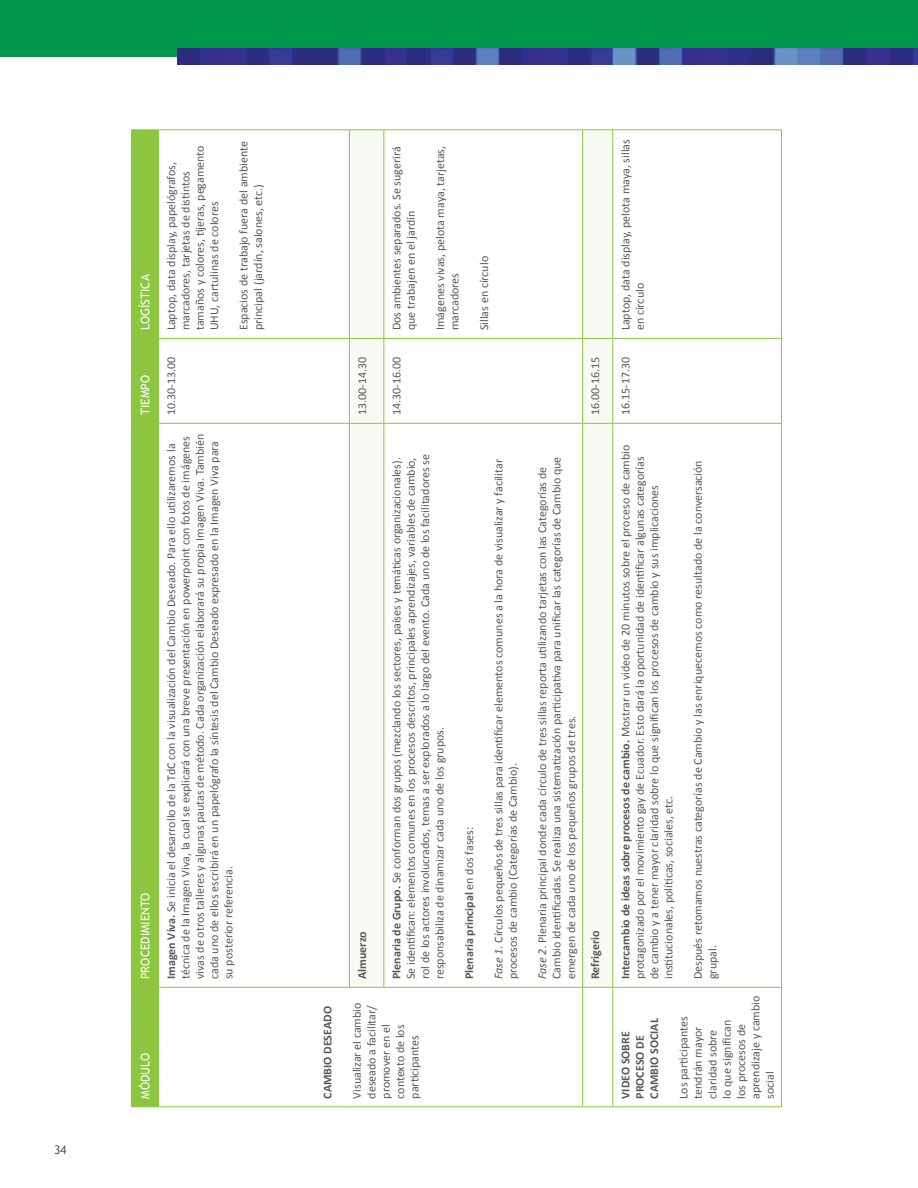
<style>
.page{position:relative;width:918px;height:1188px;background:#fff}
.page>*{position:absolute;margin:0;border:0;box-sizing:border-box;transform-origin:0 0}
.t1{font:12px/14.4px "Calibri";color:#57585a}
.t2{font:700 12px/14.4px "Calibri";color:#57585a}
.t3{font:12px "Trebuchet MS";color:#fff}
.t4{font:12px "Trebuchet MS";color:#57585a}
.s1{font-weight:700}
.s2{font-weight:400}
.s3{font-style:italic}
</style>
<div class="page">
<img style="left:530px;top:57px;width:388px;height:8px">
<svg style="left:177px;top:57px;width:353px;height:8px;background:#35388d"></svg>
<div style="left:0;top:0;width:918px;height:57px;background:#00984a"></div>
<svg style="left:350px;top:131px;width:263px;height:856px"></svg>
<hr style="left:131px;top:987px;width:1px;height:120px;background:#8bc63e">
<hr style="left:131px;top:423px;width:1px;height:564px;background:#8bc63e">
<hr style="left:131px;top:338px;width:1px;height:85px;background:#8bc63e">
<hr style="left:131px;top:130px;width:1px;height:208px;background:#8bc63e">
<div style="left:132px;top:130px;width:27px;height:978px;background:#8bc63e"></div>
<hr style="left:781px;top:987px;width:1px;height:120px;background:#8bc63e">
<hr style="left:781px;top:423px;width:1px;height:564px;background:#8bc63e">
<hr style="left:781px;top:338px;width:1px;height:85px;background:#8bc63e">
<hr style="left:781px;top:130px;width:1px;height:208px;background:#8bc63e">
<hr style="left:158px;top:987px;width:1px;height:120px;background:#8bc63e">
<hr style="left:158px;top:423px;width:1px;height:564px;background:#8bc63e">
<hr style="left:158px;top:338px;width:1px;height:85px;background:#8bc63e">
<hr style="left:158px;top:130px;width:1px;height:208px;background:#8bc63e">
<hr style="left:159px;top:1107px;width:190px;height:1px;background:#8bc63e">
<hr style="left:349px;top:1107px;width:35px;height:1px;background:#8bc63e">
<hr style="left:384px;top:1107px;width:198px;height:1px;background:#8bc63e">
<hr style="left:159px;top:987px;width:190px;height:1px;background:#8bc63e">
<hr style="left:159px;top:423px;width:190px;height:1px;background:#8bc63e">
<hr style="left:159px;top:338px;width:190px;height:1px;background:#8bc63e">
<hr style="left:159px;top:130px;width:190px;height:1px;background:#8bc63e">
<hr style="left:349px;top:423px;width:1px;height:565px;background:#8bc63e">
<hr style="left:350px;top:987px;width:34px;height:1px;background:#8bc63e">
<hr style="left:349px;top:338px;width:1px;height:85px;background:#8bc63e">
<hr style="left:350px;top:423px;width:34px;height:1px;background:#8bc63e">
<hr style="left:349px;top:130px;width:1px;height:208px;background:#8bc63e">
<hr style="left:350px;top:338px;width:34px;height:1px;background:#8bc63e">
<hr style="left:350px;top:130px;width:34px;height:1px;background:#8bc63e">
<hr style="left:384px;top:423px;width:1px;height:565px;background:#8bc63e">
<hr style="left:384px;top:987px;width:198px;height:1px;background:#8bc63e">
<hr style="left:384px;top:338px;width:1px;height:85px;background:#8bc63e">
<hr style="left:384px;top:423px;width:198px;height:1px;background:#8bc63e">
<hr style="left:384px;top:130px;width:1px;height:208px;background:#8bc63e">
<hr style="left:384px;top:338px;width:198px;height:1px;background:#8bc63e">
<hr style="left:384px;top:130px;width:198px;height:1px;background:#8bc63e">
<hr style="left:582px;top:987px;width:1px;height:120px;background:#8bc63e">
<hr style="left:583px;top:1107px;width:30px;height:1px;background:#8bc63e">
<hr style="left:582px;top:423px;width:1px;height:564px;background:#8bc63e">
<hr style="left:583px;top:987px;width:30px;height:1px;background:#8bc63e">
<hr style="left:582px;top:338px;width:1px;height:85px;background:#8bc63e">
<hr style="left:583px;top:423px;width:30px;height:1px;background:#8bc63e">
<hr style="left:582px;top:130px;width:1px;height:208px;background:#8bc63e">
<hr style="left:583px;top:338px;width:30px;height:1px;background:#8bc63e">
<hr style="left:583px;top:130px;width:30px;height:1px;background:#8bc63e">
<hr style="left:613px;top:987px;width:1px;height:120px;background:#8bc63e">
<hr style="left:613px;top:1107px;width:168px;height:1px;background:#8bc63e">
<hr style="left:613px;top:423px;width:1px;height:564px;background:#8bc63e">
<hr style="left:613px;top:987px;width:168px;height:1px;background:#8bc63e">
<hr style="left:613px;top:338px;width:1px;height:85px;background:#8bc63e">
<hr style="left:613px;top:423px;width:168px;height:1px;background:#8bc63e">
<hr style="left:613px;top:130px;width:1px;height:208px;background:#8bc63e">
<hr style="left:613px;top:338px;width:168px;height:1px;background:#8bc63e">
<hr style="left:613px;top:130px;width:168px;height:1px;background:#8bc63e">
<p class="t4" style="left:54px;top:1142px;width:14px">34</p>
<p class="t3" style="left:138px;top:330px;width:57px;rotate:-90deg">LOGÍSTICA</p>
<p class="t3" style="left:138px;top:415px;width:42px;rotate:-90deg">TIEMPO</p>
<p class="t3" style="left:138px;top:979px;width:88px;rotate:-90deg">PROCEDIMIENTO</p>
<p class="t1" style="left:163px;top:330px;width:186px;rotate:-90deg">Laptop, data display, papelógrafos, marcadores, tarjetas de distintos tamaños y colores, tijeras, pegamento UHU, cartulinas de colores</p>
<p class="t1" style="left:236px;top:330px;width:191px;rotate:-90deg">Espacios de trabajo fuera del ambiente principal (jardín, salones, etc.)</p>
<p class="t1" style="left:163px;top:415px;width:60px;rotate:-90deg">10.30-13.00</p>
<p class="t1" style="left:163px;top:979px;width:547px;rotate:-90deg"><span class="s1">Imagen Viva.</span> Se inicia el desarrollo de la TdC con la visualización del Cambio Deseado. Para ello utilizaremos la técnica de la Imagen Viva, la cual se explicará con una breve presentación en powerpoint con fotos de imágenes vivas de otros talleres y algunas pautas de método. Cada organización elaborará su propia Imagen Viva. También cada uno de ellos escribirá en un papelógrafo la síntesis del Cambio Deseado expresado en la Imagen Viva para su posterior referencia.</p>
<p class="t3" style="left:138px;top:1099px;width:47px;rotate:-90deg">MÓDULO</p>
<p class="t1" style="left:354px;top:415px;width:60px;rotate:-90deg">13.00-14.30</p>
<p class="t1" style="left:389px;top:330px;width:185px;rotate:-90deg">Dos ambientes separados. Se sugerirá que trabajen en el jardín</p>
<p class="t1" style="left:432px;top:330px;width:186px;rotate:-90deg">Imágenes vivas, pelota maya, tarjetas, marcadores</p>
<p class="t1" style="left:389px;top:415px;width:60px;rotate:-90deg">14.30-16.00</p>
<p class="t1" style="left:476px;top:330px;width:76px;rotate:-90deg">Sillas en círculo</p>
<p class="t1" style="left:587px;top:415px;width:60px;rotate:-90deg">16.00-16.15</p>
<p class="t2" style="left:354px;top:979px;width:49px;rotate:-90deg">Almuerzo</p>
<p class="t1" style="left:389px;top:979px;width:527px;rotate:-90deg"><span class="s1">Plenaria de Grupo.</span> Se conforman dos grupos (mezclando los sectores, países y temáticas organizacionales).<br>Se identifican: elementos comunes en los procesos descritos, principales aprendizajes, variables de cambio, rol de los actores involucrados, temas a ser explorados a lo largo del evento. Cada uno de los facilitadores se responsabiliza de dinamizar cada uno de los grupos.</p>
<p class="t2" style="left:320px;top:1099px;width:94px;rotate:-90deg">CAMBIO DESEADO</p>
<p class="t1" style="left:349px;top:1099px;width:98px;rotate:-90deg">Visualizar el cambio deseado a facilitar/ promover en el contexto de los participantes</p>
<p class="t2" style="left:461px;top:979px;width:154px;rotate:-90deg">Plenaria principal <span class="s2">en dos fases:</span></p>
<p class="t1" style="left:491px;top:979px;width:521px;rotate:-90deg"><span class="s3">Fase 1</span>. Círculos pequeños de tres sillas para identificar elementos comunes a la hora de visualizar y facilitar procesos de cambio (Categorías de Cambio).</p>
<p class="t1" style="left:534px;top:979px;width:524px;rotate:-90deg"><span class="s3">Fase 2.</span> Plenaria principal donde cada círculo de tres sillas reporta utilizando tarjetas con las Categorías de<br>Cambio identificadas. Se realiza una sistematización participativa para unificar las categorías de Cambio que emergen de cada uno de los pequeños grupos de tres.</p>
<p class="t2" style="left:587px;top:979px;width:50px;rotate:-90deg">Refrigerio</p>
<p class="t1" style="left:618px;top:330px;width:193px;rotate:-90deg">Laptop, data display, pelota maya, sillas en círculo</p>
<p class="t1" style="left:618px;top:415px;width:60px;rotate:-90deg">16.15-17.30</p>
<p class="t1" style="left:618px;top:979px;width:536px;rotate:-90deg"><span class="s1">Intercambio de ideas sobre procesos de cambio.</span> Mostrar un video de 20 minutos sobre el proceso de cambio protagonizado por el movimiento gay de Ecuador. Esto dará la oportunidad de identificar algunas categorías de cambio y a tener mayor claridad sobre lo que significan los procesos de cambio y sus implicaciones institucionales, políticas, sociales, etc.</p>
<p class="t1" style="left:690px;top:979px;width:520px;rotate:-90deg">Después retomamos nuestras categorías de Cambio y las enriquecemos como resultado de la conversación grupal.</p>
<p class="t2" style="left:618px;top:1099px;width:82px;rotate:-90deg">VIDEO SOBRE<br>PROCESO DE<br>CAMBIO SOCIAL</p>
<p class="t1" style="left:676px;top:1099px;width:105px;rotate:-90deg">Los participantes tendrán mayor claridad sobre<br>lo que significan<br>los procesos de aprendizaje y cambio social</p>
</div>
